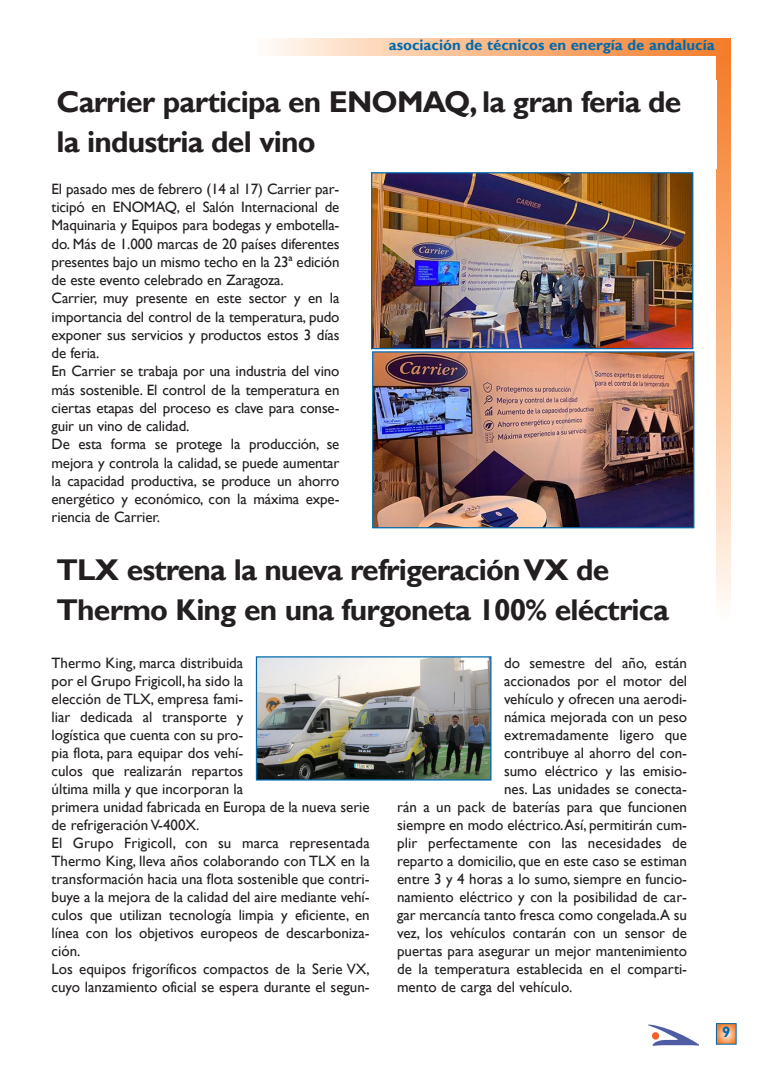
<style>
.page{position:relative;width:772px;height:1081px;background:#fff}
.page>*{position:absolute;margin:0;border:0;box-sizing:border-box;transform-origin:0 0}
.t1{font:700 30px/40px "Gill Sans";letter-spacing:-.03em;color:#231f20}
.t2{font:15px/18.2px "Gill Sans";color:#231f20}
.t3{font:700 15px "Gill Sans";color:#006aad}
</style>
<div class="page">
<svg style="left:718px;top:1025px;width:16px;height:17px"></svg>
<div style="left:716px;top:1023px;width:20px;height:21px;border:1px solid #006aad"></div>
<img style="left:649px;top:1024px;width:49px;height:21px">
<svg style="left:716px;top:55px;width:14px;height:549px;background:#f9b889"></svg>
<div style="left:252px;top:39px;width:478px;height:16px;background:linear-gradient(to right,#fffbf4,#f47a25)"></div>
<img style="left:373px;top:174px;width:318px;height:173px">
<div style="left:371px;top:172px;width:322px;height:177px;border:1px solid #006aad"></div>
<img style="left:258px;top:658px;width:231px;height:120px">
<div style="left:256px;top:656px;width:235px;height:124px;border:1px solid #006aad"></div>
<img style="left:374px;top:353px;width:318px;height:173px">
<div style="left:372px;top:351px;width:322px;height:177px;border:1px solid #006aad"></div>
<p class="t3" style="left:389px;top:37px;width:328px">asociación de técnicos en energía de andalucía</p>
<h1 class="t1" style="left:57px;top:81px;width:626px">Carrier participa en ENOMAQ, la gran feria de la industria del vino</h1>
<p class="t2" style="left:52px;top:179px;width:289px">El pasado mes de febrero (14 al 17) Carrier par&shy;ticipó en ENOMAQ, el Salón Internacional de Maquinaria y Equipos para bodegas y embotella&shy;do. Más de 1.000 marcas de 20 países diferentes presentes bajo un mismo techo en la 23ª edición de este evento celebrado en Zaragoza.<br>Carrier, muy presente en este sector y en la importancia del control de la temperatura, pudo exponer sus servicios y productos estos 3 días de feria.<br>En Carrier se trabaja por una industria del vino más sostenible. El control de la temperatura en ciertas etapas del proceso es clave para conse&shy;guir un vino de calidad.<br>De esta forma se protege la producción, se mejora y controla la calidad, se puede aumentar la capacidad productiva, se produce un ahorro energético y económico, con la máxima expe&shy;riencia de Carrier.</p>
<h1 class="t1" style="left:57px;top:549px;width:614px">TLX estrena la nueva refrigeraciónVX de<br>Thermo King en una furgoneta 100% eléctrica</h1>
<p class="t2" style="left:52px;top:653px;width:320px">Thermo King, marca distribuida<br>por el Grupo Frigicoll, ha sido la<br>elección de TLX, empresa fami-<br>liar dedicada al transporte y<br>logística que cuenta con su pro-<br>pia flota, para equipar dos vehí-<br>culos que realizarán repartos<br>última milla y que incorporan la<br>primera unidad fabricada en Europa de la nueva serie de refrigeración V-400X.<br>El Grupo Frigicoll, con su marca representada Thermo King, lleva años colaborando con TLX en la transformación hacia una flota sostenible que contri&shy;buye a la mejora de la calidad del aire mediante vehí&shy;culos que utilizan tecnología limpia y eficiente, en línea con los objetivos europeos de descarboniza&shy;ción.<br>Los equipos frigoríficos compactos de la Serie VX, cuyo lanzamiento oficial se espera durante el segun-</p>
<p class="t2" style="left:504px;top:653px;width:185px">do semestre del año, están</p>
<p class="t2" style="left:504px;top:671px;width:185px">accionados por el motor del</p>
<p class="t2" style="left:504px;top:689px;width:185px">vehículo y ofrecen una aerodi-</p>
<p class="t2" style="left:504px;top:707px;width:185px">námica mejorada con un peso</p>
<p class="t2" style="left:504px;top:725px;width:185px">extremadamente ligero que</p>
<p class="t2" style="left:504px;top:743px;width:185px">contribuye al ahorro del con-</p>
<p class="t2" style="left:504px;top:761px;width:185px">sumo eléctrico y las emisio-</p>
<p class="t2" style="left:504px;top:779px;width:185px">nes. Las unidades se conecta-</p>
<p class="t2" style="left:397px;top:797px;width:292px">rán a un pack de baterías para que funcionen</p>
<p class="t2" style="left:397px;top:815px;width:292px">siempre en modo eléctrico.Así, permitirán cum-</p>
<p class="t2" style="left:397px;top:833px;width:292px">plir perfectamente con las necesidades de</p>
<p class="t2" style="left:397px;top:851px;width:292px">reparto a domicilio, que en este caso se estiman</p>
<p class="t2" style="left:397px;top:869px;width:292px">entre 3 y 4 horas a lo sumo, siempre en funcio-</p>
<p class="t2" style="left:397px;top:887px;width:292px">namiento eléctrico y con la posibilidad de car-</p>
<p class="t2" style="left:397px;top:905px;width:292px">gar mercancía tanto fresca como congelada.A su</p>
<p class="t2" style="left:397px;top:923px;width:292px">vez, los vehículos contarán con un sensor de</p>
<p class="t2" style="left:397px;top:941px;width:292px">puertas para asegurar un mejor mantenimiento</p>
<p class="t2" style="left:397px;top:959px;width:292px">de la temperatura establecida en el comparti-</p>
<p class="t2" style="left:397px;top:977px;width:177px">mento de carga del vehículo.</p>
<p class="t3" style="left:722px;top:1023px;width:10px">9</p>
</div>
